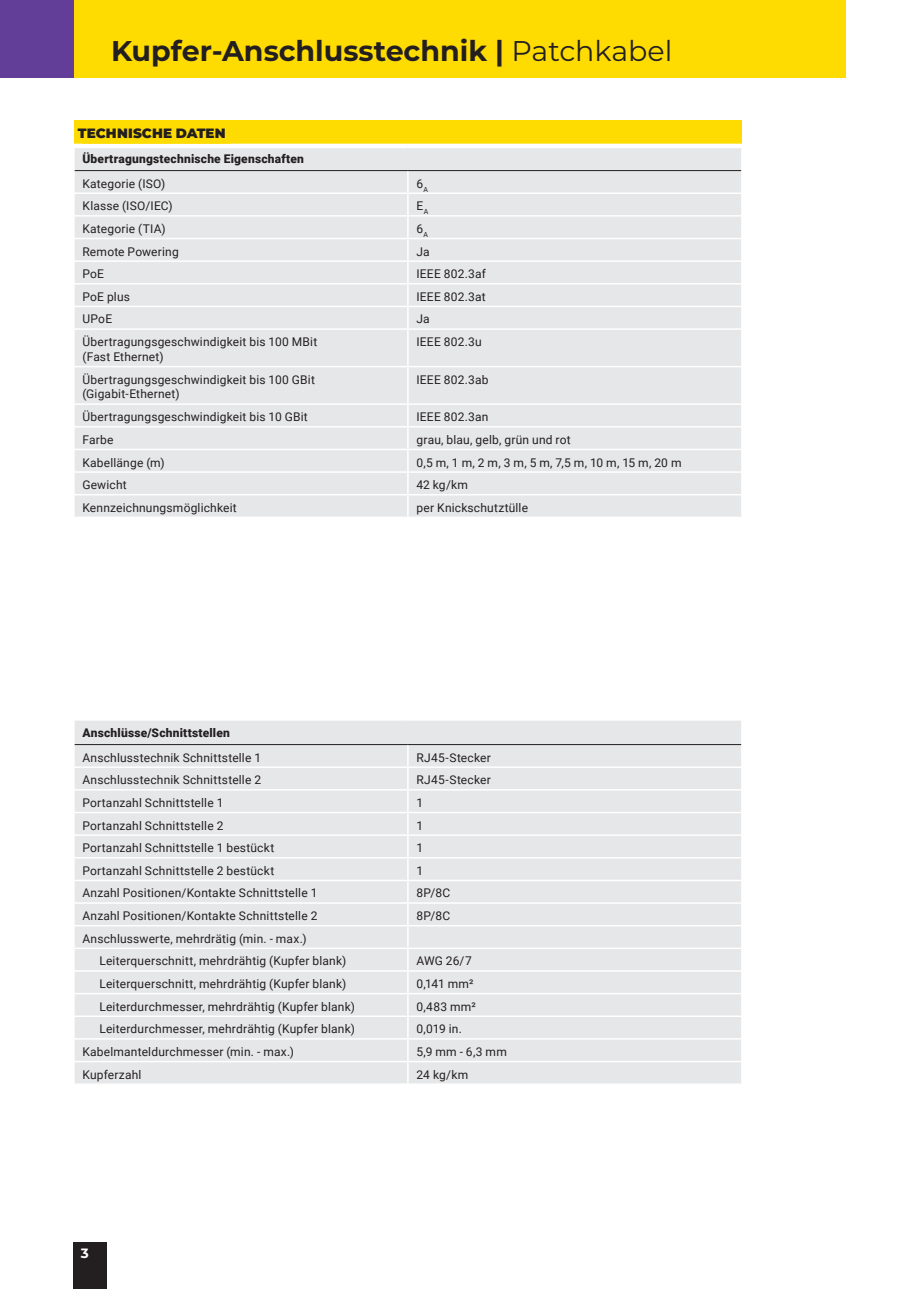
<style>
.page{position:relative;width:919px;height:1289px;background:#fff}
.page>*{position:absolute;margin:0;border:0;box-sizing:border-box;transform-origin:0 0}
.t1{font:700 28.5px "Montserrat";color:#231f20}
.t2{font:900 13.5px "Montserrat";letter-spacing:.005em;color:#231f20}
.t3{font:700 13.5px "Montserrat";color:#fff}
.t4{font:12px/14.4px "Roboto";letter-spacing:.015em;color:#231f20}
.t5{font:900 12px "Roboto";letter-spacing:.015em;color:#231f20}
.s1{font-weight:400}
</style>
<div class="page">
<div style="left:73px;top:0;width:772px;height:78px;background:#ffdc01"></div>
<div style="left:0;top:0;width:73px;height:78px;background:#623e99"></div>
<div style="left:74px;top:120px;width:667px;height:26px;background:#ffdc01"></div>
<div style="left:75px;top:148px;width:666px;height:368px;background:#e6e7e9"></div>
<svg style="left:407px;top:171px;width:1px;height:157px"></svg>
<hr style="left:407px;top:330px;width:1px;height:36px;background:#fff">
<hr style="left:407px;top:367px;width:1px;height:36px;background:#fff">
<svg style="left:407px;top:405px;width:1px;height:111px"></svg>
<hr style="left:73px;top:192px;width:335px;height:2px;background:#fff">
<hr style="left:408px;top:192px;width:334px;height:2px;background:#fff">
<hr style="left:73px;top:215px;width:335px;height:2px;background:#fff">
<hr style="left:408px;top:215px;width:334px;height:2px;background:#fff">
<hr style="left:73px;top:238px;width:335px;height:1px;background:#fff">
<hr style="left:408px;top:238px;width:334px;height:1px;background:#fff">
<hr style="left:73px;top:260px;width:335px;height:2px;background:#fff">
<hr style="left:408px;top:260px;width:334px;height:2px;background:#fff">
<hr style="left:73px;top:283px;width:335px;height:1px;background:#fff">
<hr style="left:408px;top:283px;width:334px;height:1px;background:#fff">
<hr style="left:73px;top:306px;width:335px;height:1px;background:#fff">
<hr style="left:408px;top:306px;width:334px;height:1px;background:#fff">
<hr style="left:73px;top:328px;width:335px;height:2px;background:#fff">
<hr style="left:408px;top:328px;width:334px;height:2px;background:#fff">
<hr style="left:73px;top:366px;width:335px;height:1px;background:#fff">
<hr style="left:408px;top:366px;width:334px;height:1px;background:#fff">
<hr style="left:73px;top:403px;width:335px;height:2px;background:#fff">
<hr style="left:408px;top:403px;width:334px;height:2px;background:#fff">
<hr style="left:73px;top:426px;width:335px;height:1px;background:#fff">
<hr style="left:408px;top:426px;width:334px;height:1px;background:#fff">
<hr style="left:73px;top:448px;width:335px;height:2px;background:#fff">
<hr style="left:408px;top:448px;width:334px;height:2px;background:#fff">
<hr style="left:73px;top:471px;width:335px;height:2px;background:#fff">
<hr style="left:408px;top:471px;width:334px;height:2px;background:#fff">
<hr style="left:73px;top:494px;width:335px;height:1px;background:#fff">
<hr style="left:408px;top:494px;width:334px;height:1px;background:#fff">
<hr style="left:73px;top:144px;width:335px;height:4px;background:#fff">
<hr style="left:408px;top:144px;width:334px;height:4px;background:#fff">
<hr style="left:75px;top:170px;width:333px;height:1px;background:#231f20">
<hr style="left:408px;top:170px;width:333px;height:1px;background:#231f20">
<div style="left:75px;top:721px;width:666px;height:362px;background:#e6e7e9"></div>
<svg style="left:407px;top:745px;width:1px;height:338px"></svg>
<hr style="left:73px;top:766px;width:335px;height:2px;background:#fff">
<hr style="left:408px;top:766px;width:334px;height:2px;background:#fff">
<hr style="left:73px;top:789px;width:335px;height:1px;background:#fff">
<hr style="left:408px;top:789px;width:334px;height:1px;background:#fff">
<hr style="left:73px;top:811px;width:335px;height:2px;background:#fff">
<hr style="left:408px;top:811px;width:334px;height:2px;background:#fff">
<hr style="left:73px;top:834px;width:335px;height:1px;background:#fff">
<hr style="left:408px;top:834px;width:334px;height:1px;background:#fff">
<hr style="left:73px;top:857px;width:335px;height:1px;background:#fff">
<hr style="left:408px;top:857px;width:334px;height:1px;background:#fff">
<hr style="left:73px;top:879px;width:335px;height:2px;background:#fff">
<hr style="left:408px;top:879px;width:334px;height:2px;background:#fff">
<hr style="left:73px;top:902px;width:335px;height:1px;background:#fff">
<hr style="left:408px;top:902px;width:334px;height:1px;background:#fff">
<hr style="left:73px;top:924px;width:335px;height:2px;background:#fff">
<hr style="left:408px;top:924px;width:334px;height:2px;background:#fff">
<hr style="left:73px;top:947px;width:335px;height:2px;background:#fff">
<hr style="left:408px;top:947px;width:334px;height:2px;background:#fff">
<hr style="left:73px;top:970px;width:335px;height:1px;background:#fff">
<hr style="left:408px;top:970px;width:334px;height:1px;background:#fff">
<hr style="left:73px;top:992px;width:335px;height:2px;background:#fff">
<hr style="left:408px;top:992px;width:334px;height:2px;background:#fff">
<hr style="left:73px;top:1015px;width:335px;height:2px;background:#fff">
<hr style="left:408px;top:1015px;width:334px;height:2px;background:#fff">
<hr style="left:73px;top:1038px;width:335px;height:1px;background:#fff">
<hr style="left:408px;top:1038px;width:334px;height:1px;background:#fff">
<hr style="left:73px;top:1060px;width:335px;height:2px;background:#fff">
<hr style="left:408px;top:1060px;width:334px;height:2px;background:#fff">
<hr style="left:75px;top:744px;width:333px;height:1px;background:#231f20">
<hr style="left:408px;top:744px;width:333px;height:1px;background:#231f20">
<div style="left:73px;top:1242px;width:34px;height:46px;background:#231f20"></div>
<h1 class="t1" style="left:111px;top:31px;width:563px">Kupfer-Anschlusstechnik | <span class="s1">Patchkabel</span></h1>
<p class="t2" style="left:78px;top:123px;width:149px">TECHNISCHE DATEN</p>
<p class="t5" style="left:82px;top:150px;width:223px">Übertragungstechnische Eigenschaften</p>
<p class="t4" style="left:82px;top:176px;width:84px">Kategorie (ISO)</p>
<p class="t4" style="left:416px;top:176px;width:13px">6<sub>A</sub></p>
<p class="t4" style="left:82px;top:198px;width:92px">Klasse (ISO/IEC)</p>
<p class="t4" style="left:416px;top:198px;width:13px">E<sub>A</sub></p>
<p class="t4" style="left:82px;top:221px;width:85px">Kategorie (TIA)</p>
<p class="t4" style="left:416px;top:221px;width:13px">6<sub>A</sub></p>
<p class="t4" style="left:82px;top:244px;width:98px">Remote Powering</p>
<p class="t4" style="left:416px;top:244px;width:15px">Ja</p>
<p class="t4" style="left:82px;top:266px;width:23px">PoE</p>
<p class="t4" style="left:416px;top:266px;width:71px">IEEE 802.3af</p>
<p class="t4" style="left:82px;top:289px;width:49px">PoE plus</p>
<p class="t4" style="left:416px;top:289px;width:71px">IEEE 802.3at</p>
<p class="t4" style="left:82px;top:311px;width:31px">UPoE</p>
<p class="t4" style="left:416px;top:311px;width:15px">Ja</p>
<p class="t4" style="left:82px;top:334px;width:236px">Übertragungsgeschwindigkeit bis 100 MBit (Fast Ethernet)</p>
<p class="t4" style="left:416px;top:334px;width:67px">IEEE 802.3u</p>
<p class="t4" style="left:82px;top:372px;width:234px">Übertragungsgeschwindigkeit bis 100 GBit (Gigabit-Ethernet)</p>
<p class="t4" style="left:416px;top:372px;width:74px">IEEE 802.3ab</p>
<p class="t4" style="left:82px;top:409px;width:227px">Übertragungsgeschwindigkeit bis 10 GBit</p>
<p class="t4" style="left:416px;top:409px;width:73px">IEEE 802.3an</p>
<p class="t4" style="left:82px;top:432px;width:32px">Farbe</p>
<p class="t4" style="left:416px;top:432px;width:156px">grau, blau, gelb, grün und rot</p>
<p class="t4" style="left:82px;top:454px;width:84px">Kabellänge (m)</p>
<p class="t4" style="left:416px;top:454px;width:266px">0,5 m, 1 m, 2 m, 3 m, 5 m, 7,5 m, 10 m, 15 m, 20 m</p>
<p class="t4" style="left:82px;top:477px;width:46px">Gewicht</p>
<p class="t4" style="left:416px;top:477px;width:53px">42 kg/km</p>
<p class="t4" style="left:82px;top:500px;width:156px">Kennzeichnungsmöglichkeit</p>
<p class="t4" style="left:416px;top:500px;width:113px">per Knickschutztülle</p>
<p class="t5" style="left:82px;top:724px;width:149px">Anschlüsse/Schnittstellen</p>
<p class="t4" style="left:82px;top:749px;width:180px">Anschlusstechnik Schnittstelle 1</p>
<p class="t4" style="left:416px;top:749px;width:76px">RJ45-Stecker</p>
<p class="t4" style="left:82px;top:772px;width:180px">Anschlusstechnik Schnittstelle 2</p>
<p class="t4" style="left:416px;top:772px;width:76px">RJ45-Stecker</p>
<p class="t4" style="left:82px;top:795px;width:142px">Portanzahl Schnittstelle 1</p>
<p class="t4" style="left:416px;top:795px;width:8px">1</p>
<p class="t4" style="left:82px;top:817px;width:142px">Portanzahl Schnittstelle 2</p>
<p class="t4" style="left:416px;top:817px;width:8px">1</p>
<p class="t4" style="left:82px;top:840px;width:193px">Portanzahl Schnittstelle 1 bestückt</p>
<p class="t4" style="left:416px;top:840px;width:8px">1</p>
<p class="t4" style="left:82px;top:862px;width:193px">Portanzahl Schnittstelle 2 bestückt</p>
<p class="t4" style="left:416px;top:862px;width:8px">1</p>
<p class="t4" style="left:82px;top:885px;width:236px">Anzahl Positionen/Kontakte Schnittstelle 1</p>
<p class="t4" style="left:416px;top:885px;width:35px">8P/8C</p>
<p class="t4" style="left:82px;top:908px;width:236px">Anzahl Positionen/Kontakte Schnittstelle 2</p>
<p class="t4" style="left:416px;top:908px;width:35px">8P/8C</p>
<p class="t4" style="left:99px;top:926px;width:248px;line-height:22.6px;text-indent:-17px">Anschlusswerte, mehrdrätig (min. - max.)<br>Leiterquerschnitt, mehrdrähtig (Kupfer blank)</p>
<p class="t4" style="left:416px;top:953px;width:57px">AWG 26/7</p>
<p class="t4" style="left:99px;top:976px;width:248px">Leiterquerschnitt, mehrdrähtig (Kupfer blank)</p>
<p class="t4" style="left:416px;top:976px;width:59px">0,141 mm²</p>
<p class="t4" style="left:99px;top:998px;width:257px">Leiterdurchmesser, mehrdrähtig (Kupfer blank)</p>
<p class="t4" style="left:416px;top:998px;width:61px">0,483 mm²</p>
<p class="t4" style="left:99px;top:1021px;width:257px">Leiterdurchmesser, mehrdrähtig (Kupfer blank)</p>
<p class="t4" style="left:416px;top:1021px;width:47px">0,019 in.</p>
<p class="t4" style="left:82px;top:1044px;width:213px">Kabelmanteldurchmesser (min. - max.)</p>
<p class="t4" style="left:416px;top:1044px;width:92px">5,9 mm - 6,3 mm</p>
<p class="t4" style="left:82px;top:1066px;width:61px">Kupferzahl</p>
<p class="t4" style="left:416px;top:1066px;width:53px">24 kg/km</p>
<p class="t3" style="left:81px;top:1242px;width:9px">3</p>
</div>
